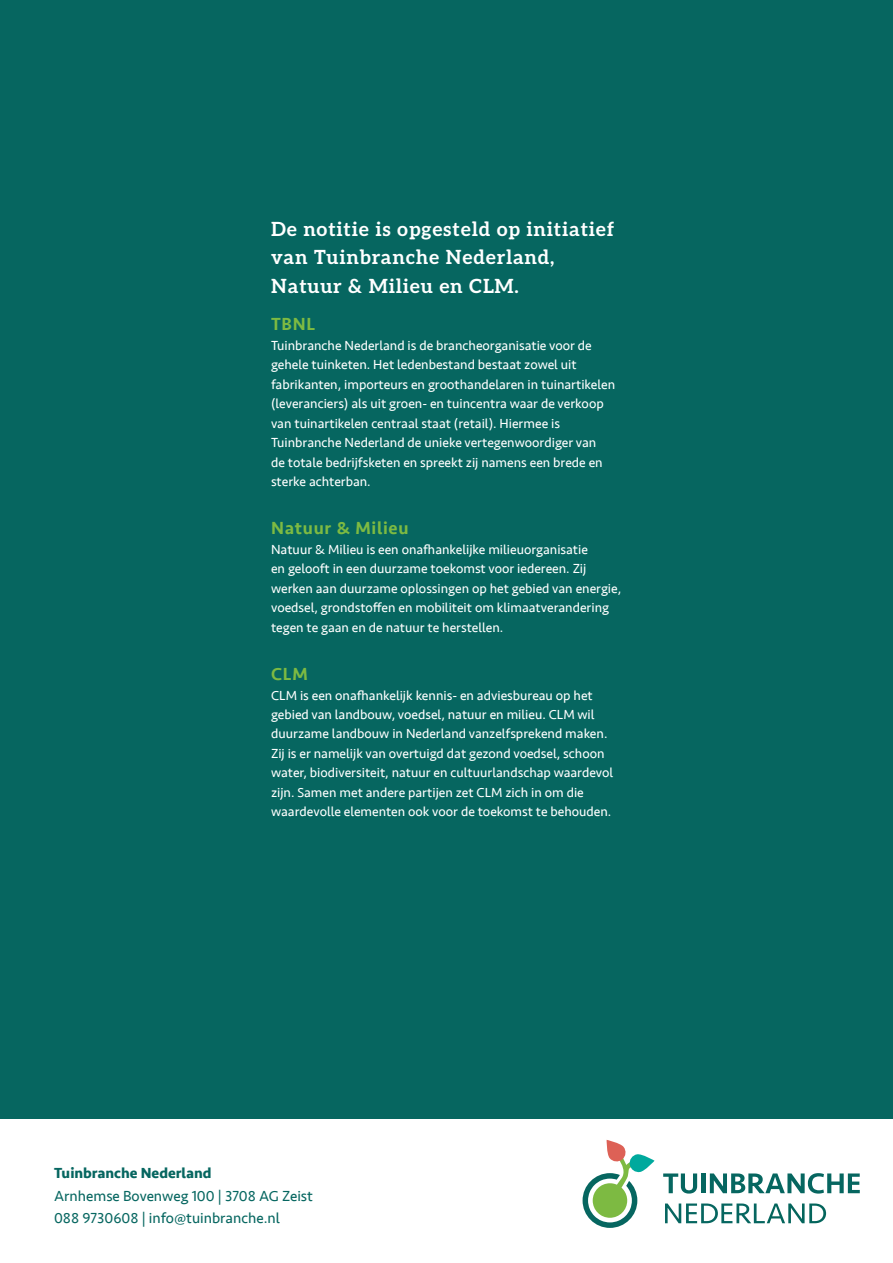
<style>
.page{position:relative;width:893px;height:1263px;background:#fff}
.page>*{position:absolute;margin:0;border:0;box-sizing:border-box;transform-origin:0 0}
.t1{font:700 19.5px/28.5px "Aleo";letter-spacing:.04em;color:#fff}
.t2{font:500 18px "Seravek";letter-spacing:.04em;color:#7dba42}
.t3{font:15px/22.5px "Seravek";color:#066660}
.t4{font:700 15px "Seravek";color:#066660}
.t5{font:13.5px/19.5px "Seravek";color:#fff}
</style>
<div class="page">
<div style="left:0;top:0;width:893px;height:1118px;background:#066660"></div>
<svg style="left:663px;top:1173px;width:34px;height:20px"></svg>
<hr style="left:701px;top:1173px;width:4px;height:20px;background:#066660">
<svg style="left:710px;top:1173px;width:150px;height:20px"></svg>
<svg style="left:665px;top:1203px;width:161px;height:20px"></svg>
<svg style="left:583px;top:1140px;width:71px;height:88px"></svg>
<h1 class="t1" style="left:271px;top:214px;width:345px">De notitie is opgesteld op initiatief van Tuinbranche Nederland,<br>Natuur &amp; Milieu en CLM.</h1>
<h2 class="t2" style="left:271px;top:313px;width:46px">TBNL</h2>
<p class="t5" style="left:271px;top:336px;width:346px">Tuinbranche Nederland is de brancheorganisatie voor de gehele tuinketen. Het ledenbestand bestaat zowel uit fabrikanten, importeurs en groothandelaren in tuinartikelen (leveranciers) als uit groen- en tuincentra waar de verkoop van tuinartikelen centraal staat (retail). Hiermee is Tuinbranche Nederland de unieke vertegenwoordiger van<br>de totale bedrijfsketen en spreekt zij namens een brede en sterke achterban.</p>
<h2 class="t2" style="left:271px;top:517px;width:139px">Natuur &amp; Milieu</h2>
<p class="t5" style="left:271px;top:540px;width:352px">Natuur &amp; Milieu is een onafhankelijke milieuorganisatie<br>en gelooft in een duurzame toekomst voor iedereen. Zij werken aan duurzame oplossingen op het gebied van energie, voedsel, grondstoffen en mobiliteit om klimaatverandering tegen te gaan en de natuur te herstellen.</p>
<h2 class="t2" style="left:271px;top:663px;width:38px">CLM</h2>
<p class="t5" style="left:271px;top:685px;width:344px">CLM is een onafhankelijk kennis- en adviesbureau op het gebied van landbouw, voedsel, natuur en milieu. CLM wil duurzame landbouw in Nederland vanzelfsprekend maken.<br>Zij is er namelijk van overtuigd dat gezond voedsel, schoon water, biodiversiteit, natuur en cultuurlandschap waardevol zijn. Samen met andere partijen zet CLM zich in om die waardevolle elementen ook voor de toekomst te behouden.</p>
<p class="t4" style="left:54px;top:1161px;width:159px">Tuinbranche Nederland</p>
<p class="t3" style="left:54px;top:1184px;width:260px">Arnhemse Bovenweg 100 | 3708 AG Zeist<br>088 9730608 | info@tuinbranche.nl</p>
</div>
